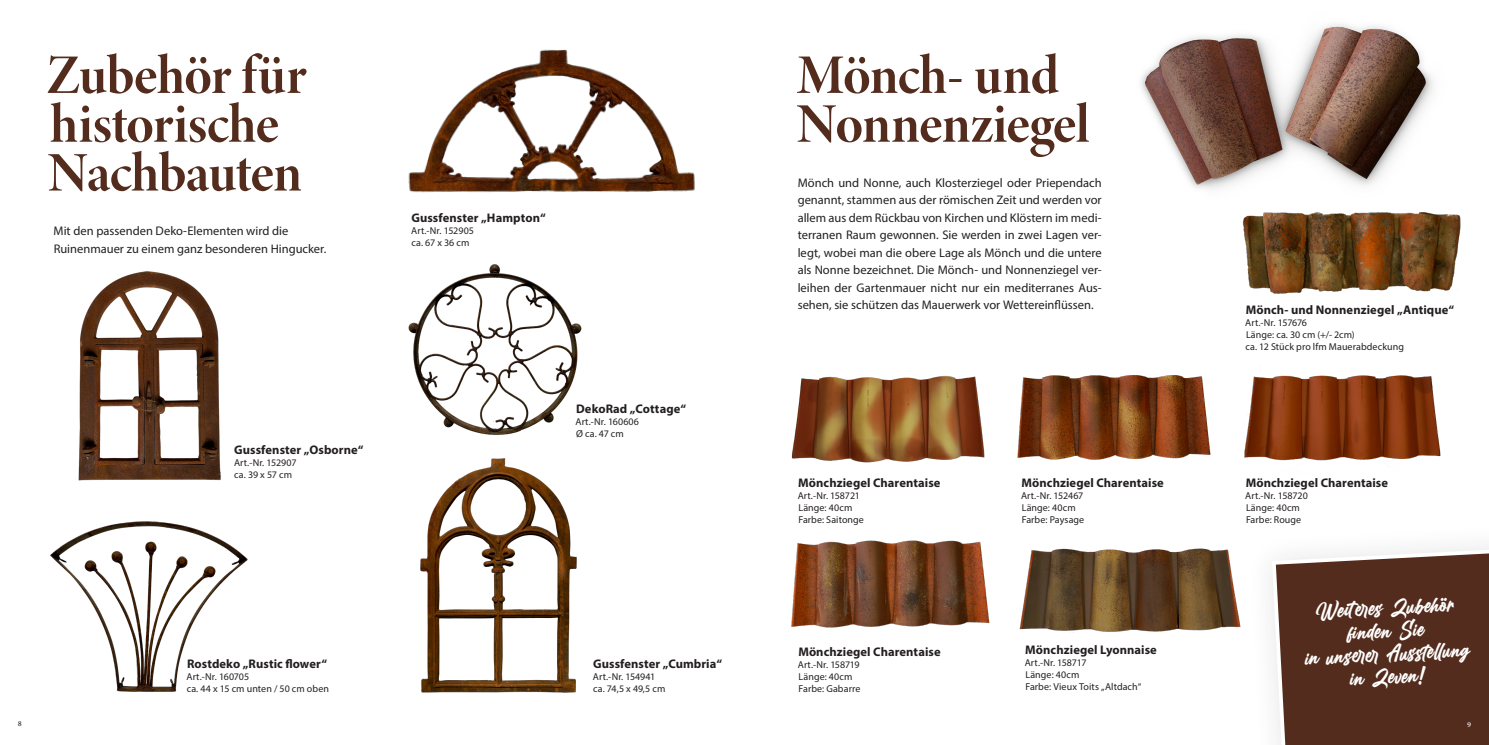
<style>
.page{position:relative;width:1489px;height:745px;background:#fff}
.page>*{position:absolute;margin:0;border:0;box-sizing:border-box;transform-origin:0 0}
.t1{font:55.88px/48.8px "Minion Variable Concept";letter-spacing:-.02em;color:#532c1d}
.t2{font:22.75px/23px "Billion Dreams";color:#fff;text-align:center}
.t3{font:12.5px/17.5px "Myriad Pro";color:#231f20}
.t4{font:700 12.5px "Myriad Pro";letter-spacing:.005em;color:#231f20}
.t5{font:10px/12px "Myriad Pro";letter-spacing:.005em;color:#231f20}
.t6{font:7.5px "Minion Variable Concept";color:#231f20}
.t7{font:7.5px "Minion Variable Concept";color:#fff}
</style>
<div class="page">
<img style="left:408px;top:264px;width:174px;height:171px">
<img style="left:1019px;top:548px;width:222px;height:89px">
<img style="left:1243px;top:345px;width:198px;height:116px">
<img style="left:1242px;top:212px;width:219px;height:82px">
<img style="left:791px;top:540px;width:199px;height:88px">
<img style="left:1017px;top:375px;width:194px;height:85px">
<img style="left:791px;top:375px;width:194px;height:90px">
<img style="left:408px;top:49px;width:287px;height:144px">
<img style="left:50px;top:521px;width:198px;height:171px">
<img style="left:420px;top:458px;width:157px;height:235px">
<img style="left:78px;top:271px;width:143px;height:210px">
<img style="left:1141px;top:24px;width:292px;height:166px">
<svg style="left:1270px;top:546px;width:218px;height:198px;background:#654335"></svg>
<h1 class="t1" style="left:47px;top:50px;width:261px">Zubehör für historische<br>Nachbauten</h1>
<h1 class="t1" style="left:796px;top:50px;width:295px">Mönch- und<br>Nonnenziegel</h1>
<p class="t3" style="left:54px;top:222px;width:274px">Mit den passenden Deko-Elementen wird die<br>Ruinenmauer zu einem ganz besonderen Hingucker.</p>
<p class="t3" style="left:797px;top:173px;width:305px;text-align:justify">Mönch und Nonne, auch Klosterziegel oder Priependach genannt, stammen aus der römischen Zeit und werden vor allem aus dem Rückbau von Kirchen und Klöstern im medi&shy;terranen Raum gewonnen. Sie werden in zwei Lagen ver&shy;legt, wobei man die obere Lage als Mönch und die untere als Nonne bezeichnet. Die Mönch- und Nonnenziegel ver&shy;leihen der Gartenmauer nicht nur ein mediterranes Aus&shy;sehen, sie schützen das Mauerwerk vor Wettereinflüssen.</p>
<p class="t4" style="left:411px;top:209px;width:136px">Gussfenster „Hampton“</p>
<p class="t5" style="left:411px;top:224px;width:64px">Art.-Nr. 152905 ca. 67 x 36 cm</p>
<p class="t4" style="left:234px;top:441px;width:131px">Gussfenster „Osborne“</p>
<p class="t5" style="left:234px;top:456px;width:64px">Art.-Nr. 152907 ca. 39 x 57 cm</p>
<p class="t4" style="left:576px;top:400px;width:111px">DekoRad „Cottage“</p>
<p class="t5" style="left:575px;top:415px;width:65px">Art.-Nr. 160606<br>Ø ca. 47 cm</p>
<p class="t4" style="left:798px;top:474px;width:144px">Mönchziegel Charentaise</p>
<p class="t5" style="left:797px;top:489px;width:68px">Art.-Nr. 158721<br>Länge: 40cm<br>Farbe: Saitonge</p>
<p class="t4" style="left:1021px;top:474px;width:144px">Mönchziegel Charentaise</p>
<p class="t5" style="left:1020px;top:489px;width:65px">Art.-Nr. 152467<br>Länge: 40cm<br>Farbe: Paysage</p>
<p class="t6" style="left:18px;top:718px;width:6px">8</p>
<p class="t4" style="left:187px;top:655px;width:141px">Rostdeko „Rustic flower“</p>
<p class="t5" style="left:186px;top:670px;width:144px">Art.-Nr. 160705<br>ca. 44 x 15 cm unten / 50 cm oben</p>
<p class="t4" style="left:593px;top:655px;width:130px">Gussfenster „Cumbria“</p>
<p class="t5" style="left:593px;top:670px;width:74px">Art.-Nr. 154941 ca. 74,5 x 49,5 cm</p>
<p class="t4" style="left:798px;top:643px;width:144px">Mönchziegel Charentaise</p>
<p class="t5" style="left:797px;top:658px;width:64px">Art.-Nr. 158719<br>Länge: 40cm<br>Farbe: Gabarre</p>
<p class="t4" style="left:1025px;top:641px;width:133px">Mönchziegel Lyonnaise</p>
<p class="t5" style="left:1024px;top:656px;width:118px">Art.-Nr. 158717<br>Länge: 40cm<br>Farbe: Vieux Toits „Altdach“</p>
<p class="t4" style="left:1245px;top:302px;width:210px">Mönch- und Nonnenziegel „Antique“</p>
<p class="t5" style="left:1245px;top:316px;width:160px">Art.-Nr. 157676<br>Länge: ca. 30 cm (+/- 2cm)<br>ca. 12 Stück pro lfm Mauerabdeckung</p>
<p class="t4" style="left:1245px;top:474px;width:144px">Mönchziegel Charentaise</p>
<p class="t5" style="left:1245px;top:489px;width:64px">Art.-Nr. 158720<br>Länge: 40cm<br>Farbe: Rouge</p>
<h2 class="t2" style="left:1302px;top:600px;width:166px;rotate:-3deg">Weit er es Zubehör<br>fi nden Sie<br>in unser er Ausstell ung in Zeven!</h2>
<p class="t7" style="left:1466px;top:719px;width:6px">9</p>
</div>
